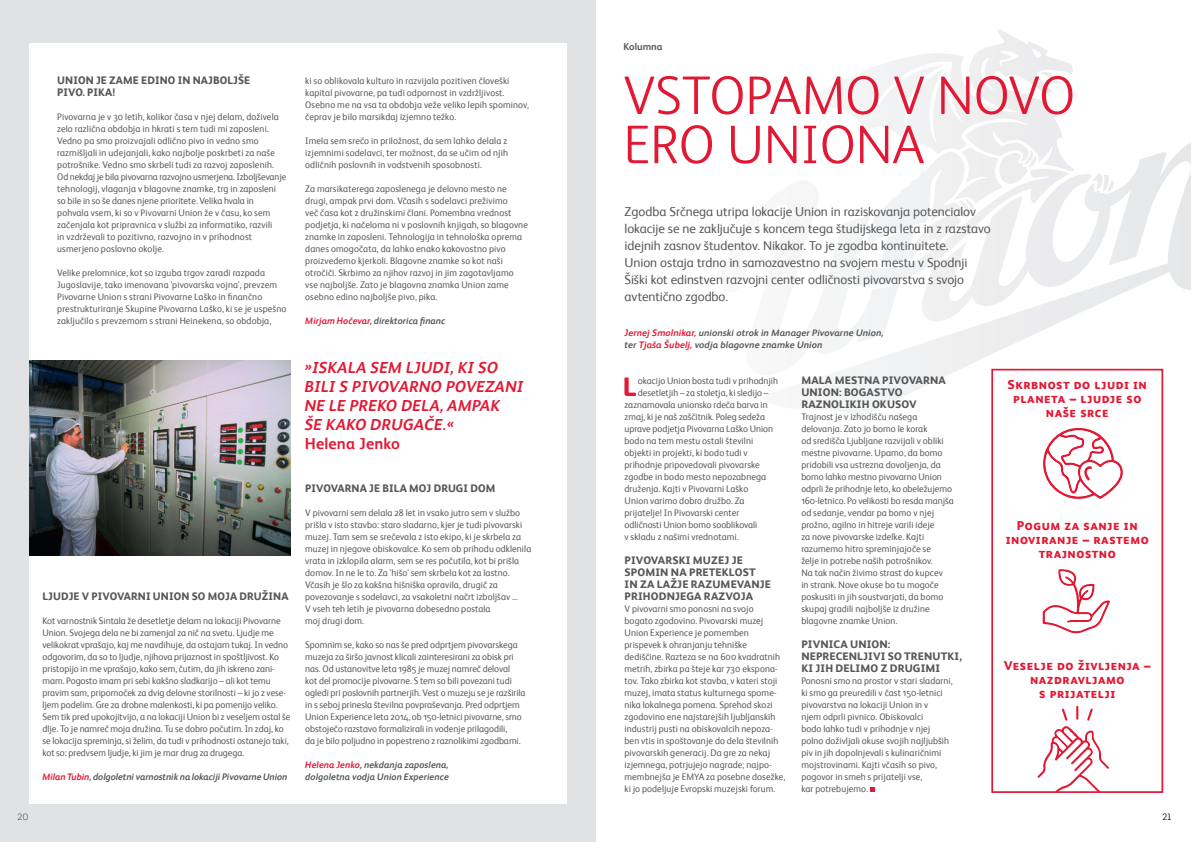
<style>
.page{position:relative;width:1191px;height:842px;background:#fff}
.page>*{position:absolute;margin:0;border:0;box-sizing:border-box;transform-origin:0 0}
.t1{font:300 54.6px/49.2px "HEINEKEN Core";color:#e21935}
.t2{font:800 26.8px "HEINEKEN Core";color:#e21935}
.t3{font:italic 700 16px/19px "HEINEKEN Core";letter-spacing:.01em;color:#e21935}
.t4{font:700 16px "HEINEKEN Core";letter-spacing:.01em;color:#e21935}
.t5{font:13px/17px "HEINEKEN Core";letter-spacing:-.005em;color:#57585a}
.t6{font:800 13px/14px "HEINEKEN Core";color:#e21935;text-align:center}
.t7{font:800 11px/12px "HEINEKEN Core";letter-spacing:.01em;color:#57585a}
.t8{font:700 10px "HEINEKEN Core";color:#57585a}
.t9{font:9.5px/12px "HEINEKEN Core";letter-spacing:.01em;color:#57585a}
.t10{font:italic 700 9.5px/12px "HEINEKEN Core";letter-spacing:.01em;color:#57585a}
.t11{font:300 9px "Intro";color:#231f20}
.s1{color:#e21935}
</style>
<div class="page">
<svg style="left:1037px;top:707px;width:72px;height:83px"></svg>
<img style="left:28px;top:361px;width:262px;height:195px">
<div style="left:0;top:0;width:28px;height:842px;background:#e1e2e4"></div>
<div style="left:567px;top:0;width:28px;height:842px;background:#e1e2e4"></div>
<div style="left:0;top:0;width:596px;height:43px;background:#e1e2e4"></div>
<div style="left:0;top:804px;width:596px;height:38px;background:#e1e2e4"></div>
<svg style="left:833px;top:152px;width:358px;height:267px"></svg>
<svg style="left:1092px;top:173px;width:22px;height:20px"></svg>
<svg style="left:833px;top:33px;width:241px;height:342px"></svg>
<svg style="left:870px;top:787px;width:4px;height:5px"></svg>
<div style="left:991px;top:369px;width:172px;height:424px;border:2px solid #e21935"></div>
<svg style="left:1042px;top:569px;width:68px;height:64px"></svg>
<svg style="left:1043px;top:428px;width:79px;height:71px"></svg>
<p class="t7" style="left:57px;top:73px;width:194px">UNION JE ZAME EDINO IN NAJBOLJŠE<br>PIVO. PIKA!</p>
<p class="t9" style="left:57px;top:110px;width:231px">Pivovarna je v 30 letih, kolikor časa v njej delam, doživela zelo različna obdobja in hkrati s tem tudi mi zaposleni.<br>Vedno pa smo proizvajali odlično pivo in vedno smo razmišljali in udejanjali, kako najbolje poskrbeti za naše potrošnike. Vedno smo skrbeli tudi za razvoj zaposlenih.<br>Od nekdaj je bila pivovarna razvojno usmerjena. Izboljševanje tehnologij, vlaganja v blagovne znamke, trg in zaposleni so bile in so še danes njene prioritete. Velika hvala in pohvala vsem, ki so v Pivovarni Union že v času, ko sem začenjala kot pripravnica v službi za informatiko, razvili<br>in vzdrževali to pozitivno, razvojno in v prihodnost usmerjeno poslovno okolje.</p>
<p class="t9" style="left:57px;top:266px;width:231px">Velike prelomnice, kot so izguba trgov zaradi razpada Jugoslavije, tako imenovana 'pivovarska vojna', prevzem Pivovarne Union s strani Pivovarne Laško in finančno prestrukturiranje Skupine Pivovarna Laško, ki se je uspešno zaključilo s prevzemom s strani Heinekena, so obdobja,</p>
<p class="t7" style="left:42px;top:589px;width:248px">LJUDJE V PIVOVARNI UNION SO MOJA DRUŽINA</p>
<p class="t9" style="left:42px;top:614px;width:250px">Kot varnostnik Sintala že desetletje delam na lokaciji Pivovarne Union. Svojega dela ne bi zamenjal za nič na svetu. Ljudje me velikokrat vprašajo, kaj me navdihuje, da ostajam tukaj. In vedno odgovorim, da so to ljudje, njihova prijaznost in spoštljivost. Ko pristopijo in me vprašajo, kako sem, čutim, da jih iskreno zani&shy;mam. Pogosto imam pri sebi kakšno sladkarijo – ali kot temu pravim sam, pripomoček za dvig delovne storilnosti – ki jo z vese&shy;ljem podelim. Gre za drobne malenkosti, ki pa pomenijo veliko.<br>Sem tik pred upokojitvijo, a na lokaciji Union bi z veseljem ostal še dlje. To je namreč moja družina. Tu se dobro počutim. In zdaj, ko se lokacija spreminja, si želim, da tudi v prihodnosti ostanejo taki, kot so: predvsem ljudje, ki jim je mar drug za drugega.</p>
<p class="t10" style="left:42px;top:770px;width:246px"><span class="s1">Milan Tubin</span>, dolgoletni varnostnik na lokaciji Pivovarne Union</p>
<p class="t9" style="left:305px;top:74px;width:225px">ki so oblikovala kulturo in razvijala pozitiven človeški kapital pivovarne, pa tudi odpornost in vzdržljivost.<br>Osebno me na vsa ta obdobja veže veliko lepih spominov, čeprav je bilo marsikdaj izjemno težko.</p>
<p class="t9" style="left:305px;top:134px;width:204px;text-align:justify">Imela sem srečo in priložnost, da sem lahko delala z izjemnimi sodelavci, ter možnost, da se učim od njih odličnih poslovnih in vodstvenih sposobnosti.</p>
<p class="t9" style="left:305px;top:182px;width:224px">Za marsikaterega zaposlenega je delovno mesto ne drugi, ampak prvi dom. Včasih s sodelavci preživimo<br>več časa kot z družinskimi člani. Pomembna vrednost podjetja, ki načeloma ni v poslovnih knjigah, so blagovne znamke in zaposleni. Tehnologija in tehnološka oprema danes omogočata, da lahko enako kakovostno pivo proizvedemo kjerkoli. Blagovne znamke so kot naši otročiči. Skrbimo za njihov razvoj in jim zagotavljamo vse najboljše. Zato je blagovna znamka Union zame osebno edino najboljše pivo, pika.</p>
<p class="t10" style="left:305px;top:314px;width:142px"><span class="s1">Mirjam Hočevar</span>, direktorica financ</p>
<h3 class="t3" style="left:305px;top:357px;width:220px">»ISKALA SEM LJUDI, KI SO<br>BILI S PIVOVARNO POVEZANI<br>NE LE PREKO DELA, AMPAK<br>ŠE KAKO DRUGAČE.«</h3>
<h3 class="t4" style="left:305px;top:432px;width:97px">Helena Jenko</h3>
<p class="t7" style="left:305px;top:481px;width:192px">PIVOVARNA JE BILA MOJ DRUGI DOM</p>
<p class="t9" style="left:305px;top:506px;width:228px">V pivovarni sem delala 28 let in vsako jutro sem v službo prišla v isto stavbo: staro sladarno, kjer je tudi pivovarski muzej. Tam sem se srečevala z isto ekipo, ki je skrbela za muzej in njegove obiskovalce. Ko sem ob prihodu odklenila vrata in izklopila alarm, sem se res počutila, kot bi prišla domov. In ne le to. Za 'hišo' sem skrbela kot za lastno.<br>Včasih je šlo za kakšna hišniška opravila, drugič za povezovanje s sodelavci, za vsakoletni načrt izboljšav …<br>V vseh teh letih je pivovarna dobesedno postala<br>moj drugi dom.</p>
<p class="t9" style="left:305px;top:638px;width:222px">Spomnim se, kako so nas še pred odprtjem pivovarskega muzeja za širšo javnost klicali zainteresirani za obisk pri nas. Od ustanovitve leta 1985 je muzej namreč deloval<br>kot del promocije pivovarne. S tem so bili povezani tudi ogledi pri poslovnih partnerjih. Vest o muzeju se je razširila in s seboj prinesla številna povpraševanja. Pred odprtjem Union Experience leta 2014, ob 150-letnici pivovarne, smo obstoječo razstavo formalizirali in vodenje prilagodili,<br>da je bilo poljudno in popestreno z raznolikimi zgodbami.</p>
<p class="t10" style="left:305px;top:758px;width:145px"><span class="s1">Helena Jenko</span>, nekdanja zaposlena, dolgoletna vodja Union Experience</p>
<p class="t8" style="left:623px;top:40px;width:40px">Kolumna</p>
<h1 class="t1" style="left:623px;top:67px;width:453px">VSTOPAMO V NOVO<br>ERO UNIONA</h1>
<p class="t5" style="left:624px;top:202px;width:368px">Zgodba Srčnega utripa lokacije Union in raziskovanja potencialov lokacije se ne zaključuje s koncem tega študijskega leta in z razstavo idejnih zasnov študentov. Nikakor. To je zgodba kontinuitete.<br>Union ostaja trdno in samozavestno na svojem mestu v Spodnji Šiški kot edinstven razvojni center odličnosti pivovarstva s svojo avtentično zgodbo.</p>
<p class="t10" style="left:624px;top:326px;width:260px"><span class="s1">Jernej Smolnikar,</span> unionski otrok in Manager Pivovarne Union, ter <span class="s1">Tjaša Šubelj,</span> vodja blagovne znamke Union</p>
<h2 class="t2" style="left:623px;top:366px;width:15px">L</h2>
<p class="t9" style="left:638px;top:374px;width:142px">okacijo Union bosta tudi v prihodnjih</p>
<p class="t9" style="left:638px;top:386px;width:132px">desetletjih – za stoletja, ki sledijo –</p>
<p class="t9" style="left:624px;top:398px;width:145px">zaznamovala unionsko rdeča barva in</p>
<p class="t9" style="left:624px;top:410px;width:142px">zmaj, ki je naš zaščitnik. Poleg sedeža</p>
<p class="t9" style="left:624px;top:422px;width:150px">uprave podjetja Pivovarna Laško Union</p>
<p class="t9" style="left:624px;top:434px;width:130px">bodo na tem mestu ostali številni</p>
<p class="t9" style="left:624px;top:446px;width:125px">objekti in projekti, ki bodo tudi v</p>
<p class="t9" style="left:624px;top:458px;width:137px">prihodnje pripovedovali pivovarske</p>
<p class="t9" style="left:624px;top:470px;width:143px">zgodbe in bodo mesto nepozabnega</p>
<p class="t9" style="left:624px;top:482px;width:125px">druženja. Kajti v Pivovarni Laško</p>
<p class="t9" style="left:624px;top:494px;width:122px">Union varimo dobro družbo. Za</p>
<p class="t9" style="left:624px;top:506px;width:116px">prijatelje! In Pivovarski center</p>
<p class="t9" style="left:624px;top:518px;width:134px">odličnosti Union bomo sooblikovali</p>
<p class="t9" style="left:624px;top:530px;width:116px">v skladu z našimi vrednotami.</p>
<p class="t7" style="left:624px;top:553px;width:148px">PIVOVARSKI MUZEJ JE<br>SPOMIN NA PRETEKLOST<br>IN ZA LAŽJE RAZUMEVANJE<br>PRIHODNJEGA RAZVOJA</p>
<p class="t9" style="left:624px;top:602px;width:162px">V pivovarni smo ponosni na svojo<br>bogato zgodovino. Pivovarski muzej Union Experience je pomemben prispevek k ohranjanju tehniške dediščine. Razteza se na 600 kvadratnih metrih, zbirka pa šteje kar 730 ekspona&shy;tov. Tako zbirka kot stavba, v kateri stoji muzej, imata status kulturnega spome&shy;nika lokalnega pomena. Sprehod skozi zgodovino ene najstarejših ljubljanskih industrij pusti na obiskovalcih nepoza&shy;ben vtis in spoštovanje do dela številnih pivovarskih generacij. Da gre za nekaj izjemnega, potrjujejo nagrade; najpo&shy;membnejša je EMYA za posebne dosežke, ki jo podeljuje Evropski muzejski forum.</p>
<p class="t7" style="left:801px;top:373px;width:146px">MALA MESTNA PIVOVARNA<br>UNION: BOGASTVO<br>RAZNOLIKIH OKUSOV</p>
<p class="t9" style="left:801px;top:410px;width:154px">Trajnost je v izhodišču našega delovanja. Zato jo bomo le korak<br>od središča Ljubljane razvijali v obliki mestne pivovarne. Upamo, da bomo pridobili vsa ustrezna dovoljenja, da bomo lahko mestno pivovarno Union odprli že prihodnje leto, ko obeležujemo 160-letnico. Po velikosti bo resda manjša od sedanje, vendar pa bomo v njej prožno, agilno in hitreje varili ideje<br>za nove pivovarske izdelke. Kajti razumemo hitro spreminjajoče se<br>želje in potrebe naših potrošnikov.<br>Na tak način živimo strast do kupcev<br>in strank. Nove okuse bo tu mogoče poskusiti in jih soustvarjati, da bomo skupaj gradili najboljše iz družine blagovne znamke Union.</p>
<p class="t7" style="left:801px;top:637px;width:162px">PIVNICA UNION:<br>NEPRECENLJIVI SO TRENUTKI,<br>KI JIH DELIMO Z DRUGIMI</p>
<p class="t9" style="left:801px;top:674px;width:153px">Ponosni smo na prostor v stari sladarni, ki smo ga preuredili v čast 150-letnici pivovarstva na lokaciji Union in v<br>njem odprli pivnico. Obiskovalci<br>bodo lahko tudi v prihodnje v njej polno doživljali okuse svojih najljubših piv in jih dopolnjevali s kulinaričnimi mojstrovinami. Kajti včasih so pivo, pogovor in smeh s prijatelji vse,<br>kar potrebujemo.</p>
<h3 class="t6" style="left:1007px;top:376px;width:141px">SKRBNOST DO LJUDI IN<br>PLANETA – LJUDJE SO<br>NAŠE SRCE</h3>
<h3 class="t6" style="left:1005px;top:518px;width:144px">POGUM ZA SANJE IN<br>INOVIRANJE – RASTEMO<br>TRAJNOSTNO</h3>
<h3 class="t6" style="left:1004px;top:657px;width:148px">VESELJE DO ŽIVLJENJA –<br>NAZDRAVLJAMO<br>S PRIJATELJI</h3>
<p class="t11" style="left:18px;top:812px;width:12px">20</p>
<p class="t11" style="left:1162px;top:812px;width:10px">21</p>
</div>
